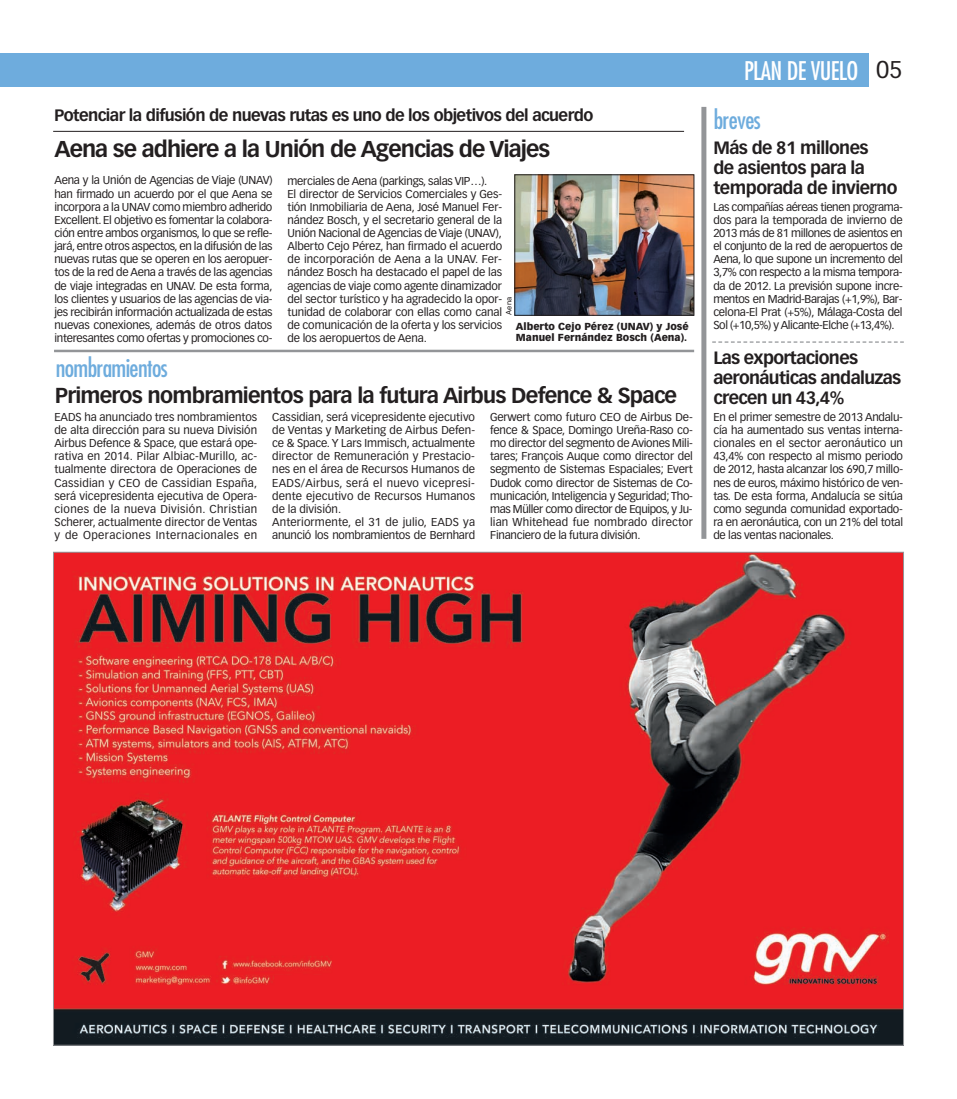
<style>
.page{position:relative;width:957px;height:1099px;background:#fff}
.page>*{position:absolute;margin:0;border:0;box-sizing:border-box;transform-origin:0 0}
.t1{font:condensed 25px/48.8px "Futura";letter-spacing:-.025em;color:#fff}
.t2{font:condensed 25px "Futura";letter-spacing:-.025em;color:#6eacdd}
.t3{font:700 22.5px "Vectora LH";letter-spacing:-.04em;color:#231f20}
.t4{font:700 21.25px "Vectora LH";letter-spacing:-.035em;color:#231f20}
.t5{font:700 17.5px/20px "Vectora LH";letter-spacing:-.035em;color:#231f20}
.t6{font:700 16.25px "Vectora LH";letter-spacing:-.035em;color:#231f20}
.t7{font:11.25px/13.1px "Vectora LH";letter-spacing:-.01em;color:#231f20;text-align:justify}
.t8{font:900 10px/11.2px "Vectora LH";color:#231f20}
.t9{font:7.5px "Helvetica";color:#231f20}
.s1{font-family:"Vectora LH";font-stretch:normal;font-size:23.75px;color:#231f20}
.s2{color:#6eacdd}
</style>
<div class="page">
<div style="left:0;top:53px;width:868px;height:33px;background:#6eacdd"></div>
<div style="left:701px;top:107px;width:5px;height:432px;background:#939598"></div>
<svg style="left:712px;top:341px;width:192px;height:2px"></svg>
<img style="left:55px;top:554px;width:847px;height:489px">
<hr style="left:53px;top:131px;width:631px;height:1px;background:#231f20">
<img style="left:516px;top:177px;width:176px;height:136px">
<div style="left:514px;top:175px;width:180px;height:140px;border:1px solid #231f20"></div>
<hr style="left:54px;top:350px;width:640px;height:2px;background:#939598">
<p class="t6" style="left:54px;top:108px;width:540px">Potenciar la difusión de nuevas rutas es uno de los objetivos del acuerdo</p>
<p class="t3" style="left:54px;top:139px;width:497px">Aena se adhiere a la Unión de Agencias de Viajes</p>
<p class="t7" style="left:54px;top:175px;width:220px">Aena y la Unión de Agencias de Viaje (UNAV) han firmado un acuerdo por el que Aena se incorpora a la UNAV como miembro adherido Excellent. El objetivo es fomentar la colabora&shy;ción entre ambos organismos, lo que se refle&shy;jará, entre otros aspectos, en la difusión de las nuevas rutas que se operen en los aeropuer&shy;tos de la red de Aena a través de las agencias de viaje integradas en UNAV. De esta forma, los clientes y usuarios de las agencias de via&shy;jes recibirán información actualizada de estas nuevas conexiones, además de otros datos interesantes como ofertas y promociones co-</p>
<p class="t7" style="left:287px;top:175px;width:216px;text-align:left">merciales de Aena (parkings, salas VIP…).<br>El director de Servicios Comerciales y Ges&shy;tión Inmobiliaria de Aena, José Manuel Fer&shy;nández Bosch, y el secretario general de la Unión Nacional de Agencias de Viaje (UNAV), Alberto Cejo Pérez, han firmado el acuerdo de incorporación de Aena a la UNAV. Fer&shy;nández Bosch ha destacado el papel de las agencias de viaje como agente dinamizador del sector turístico y ha agradecido la opor&shy;tunidad de colaborar con ellas como canal de comunicación de la oferta y los servicios de los aeropuertos de Aena.</p>
<p class="t9" style="left:506px;top:314px;width:19px;rotate:-90deg">Aena</p>
<p class="t8" style="left:516px;top:321px;width:174px">Alberto Cejo Pérez (UNAV) y José<br>Manuel Fernández Bosch (Aena).</p>
<p class="t2" style="left:56px;top:356px;width:113px">nombramientos</p>
<p class="t4" style="left:55px;top:387px;width:623px">Primeros nombramientos para la futura Airbus Defence &amp; Space</p>
<p class="t7" style="left:54px;top:411px;width:204px">EADS ha anunciado tres nombramientos de alta dirección para su nueva División Airbus Defence &amp; Space, que estará ope&shy;rativa en 2014. Pilar Albiac-Murillo, ac&shy;tualmente directora de Operaciones de Cassidian y CEO de Cassidian España, será vicepresidenta ejecutiva de Opera&shy;ciones de la nueva División. Christian Scherer, actualmente director de Ventas y de Operaciones Internacionales en</p>
<p class="t7" style="left:272px;top:411px;width:204px;text-align:left">Cassidian, será vicepresidente ejecutivo de Ventas y Marketing de Airbus Defen&shy;ce &amp; Space. Y Lars Immisch, actualmente director de Remuneración y Prestacio&shy;nes en el área de Recursos Humanos de EADS/Airbus, será el nuevo vicepresi&shy;dente ejecutivo de Recursos Humanos de la división.<br>Anteriormente, el 31 de julio, EADS ya anunció los nombramientos de Bernhard</p>
<p class="t7" style="left:490px;top:411px;width:204px">Gerwert como futuro CEO de Airbus De&shy;fence &amp; Space, Domingo Ureña-Raso co&shy;mo director del segmento de Aviones Mili&shy;tares; François Auque como director del segmento de Sistemas Espaciales; Evert Dudok como director de Sistemas de Co&shy;municación, Inteligencia y Seguridad; Tho&shy;mas Müller como director de Equipos, y Ju&shy;lian Whitehead fue nombrado director Financiero de la futura división.</p>
<p class="t1" style="left:713px;top:49px;width:190px;text-indent:30px">PLAN DE VUELO <span class="s1">05 </span><span class="s2">breves</span></p>
<p class="t5" style="left:713px;top:139px;width:186px">Más de 81 millones<br>de asientos para la temporada de invierno</p>
<p class="t7" style="left:713px;top:201px;width:191px">Las compañías aéreas tienen programa&shy;dos para la temporada de invierno de 2013 más de 81 millones de asientos en el conjunto de la red de aeropuertos de Aena, lo que supone un incremento del 3,7% con respecto a la misma tempora&shy;da de 2012. La previsión supone incre&shy;mentos en Madrid-Barajas (+1,9%), Bar&shy;celona-El Prat (+5%), Málaga-Costa del Sol (+10,5%) y Alicante-Elche (+13,4%).</p>
<p class="t5" style="left:713px;top:348px;width:189px">Las exportaciones aeronáuticas andaluzas crecen un 43,4%</p>
<p class="t7" style="left:713px;top:411px;width:191px">En el primer semestre de 2013 Andalu&shy;cía ha aumentado sus ventas interna&shy;cionales en el sector aeronáutico un 43,4% con respecto al mismo periodo de 2012, hasta alcanzar los 690,7 millo&shy;nes de euros, máximo histórico de ven&shy;tas. De esta forma, Andalucía se sitúa como segunda comunidad exportado&shy;ra en aeronáutica, con un 21% del total de las ventas nacionales.</p>
</div>
